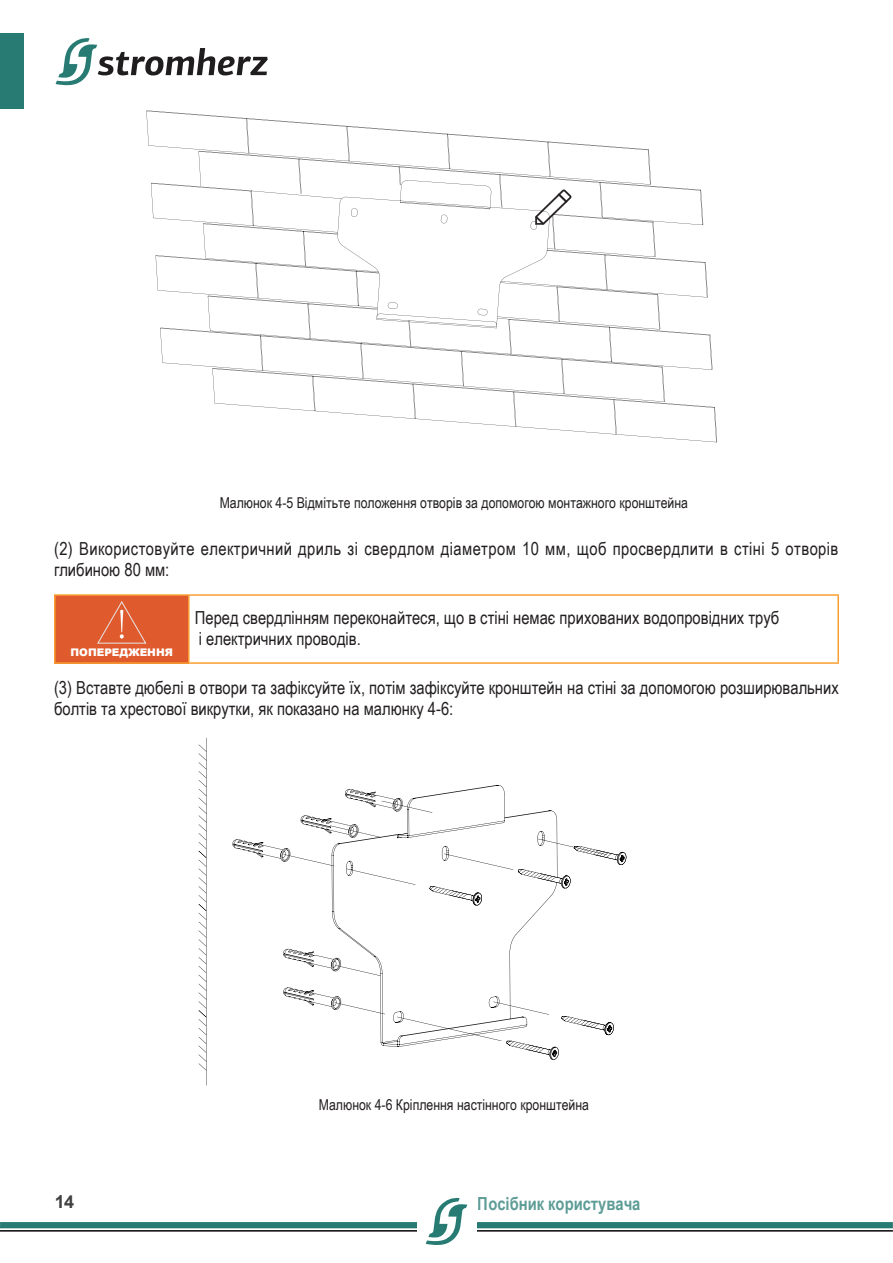
<style>
.page{position:relative;width:893px;height:1263px;background:#fff}
.page>*{position:absolute;margin:0;border:0;box-sizing:border-box;transform-origin:0 0}
.t1{font:18px/21px "Arial Narrow";color:#231f20}
.t2{font:18px/21px "Arial Narrow";letter-spacing:.025em;color:#231f20}
.t3{font:700 18px "Arial Narrow";color:#277b73}
.t4{font:700 18px "Arial";color:#000}
.подписи{font:15px "Arial Narrow";color:#231f20}
.t5{font:900 10.5px "Arial";color:#fff}
</style>
<div class="page">
<svg style="left:0;top:1197px;width:893px;height:48px"></svg>
<svg style="left:56px;top:38px;width:212px;height:48px"></svg>
<div style="left:0;top:33px;width:24px;height:76px;background:#277b73"></div>
<div style="left:55px;top:595px;width:134px;height:68px;background:#df5a2c"></div>
<hr style="left:54px;top:594px;width:135px;height:2px;background:#f9a032">
<hr style="left:54px;top:596px;width:2px;height:66px;background:#f9a032">
<hr style="left:189px;top:594px;width:650px;height:2px;background:#f9a032">
<hr style="left:188px;top:596px;width:2px;height:66px;background:#f9a032">
<hr style="left:837px;top:596px;width:2px;height:66px;background:#f9a032">
<hr style="left:54px;top:662px;width:135px;height:2px;background:#f9a032">
<hr style="left:189px;top:662px;width:650px;height:2px;background:#f9a032">
<svg style="left:97px;top:601px;width:50px;height:43px"></svg>
<svg style="left:146px;top:110px;width:571px;height:332px"></svg>
<svg style="left:199px;top:833px;width:34px;height:237px"></svg>
<svg style="left:233px;top:789px;width:391px;height:271px"></svg>
<p class="подписи" style="left:220px;top:492px;width:470px">Малюнок 4-5 Відмітьте положення отворів за допомогою монтажного кронштейна</p>
<p class="t2" style="left:54px;top:537px;width:786px">(2) Використовуйте електричний дриль зі свердлом діаметром 10 мм, щоб просвердлити в стіні 5 отворів глибиною 80 мм:</p>
<p class="t5" style="left:71px;top:644px;width:104px">ПОПЕРЕДЖЕННЯ</p>
<p class="t1" style="left:195px;top:606px;width:586px">Перед свердлінням переконайтеся, що в стіні немає прихованих водопровідних труб</p>
<p class="t1" style="left:199px;top:627px;width:163px">і електричних проводів.</p>
<p class="t1" style="left:54px;top:676px;width:786px">(3) Вставте дюбелі в отвори та зафіксуйте їх, потім зафіксуйте кронштейн на стіні за допомогою розширювальних болтів та хрестової викрутки, як показано на малюнку 4-6:</p>
<p class="подписи" style="left:319px;top:1093px;width:272px">Малюнок 4-6 Кріплення настінного кронштейна</p>
<p class="t4" style="left:54px;top:1190px;width:22px">14</p>
<p class="t3" style="left:478px;top:1190px;width:164px">Посібник користувача</p>
</div>
